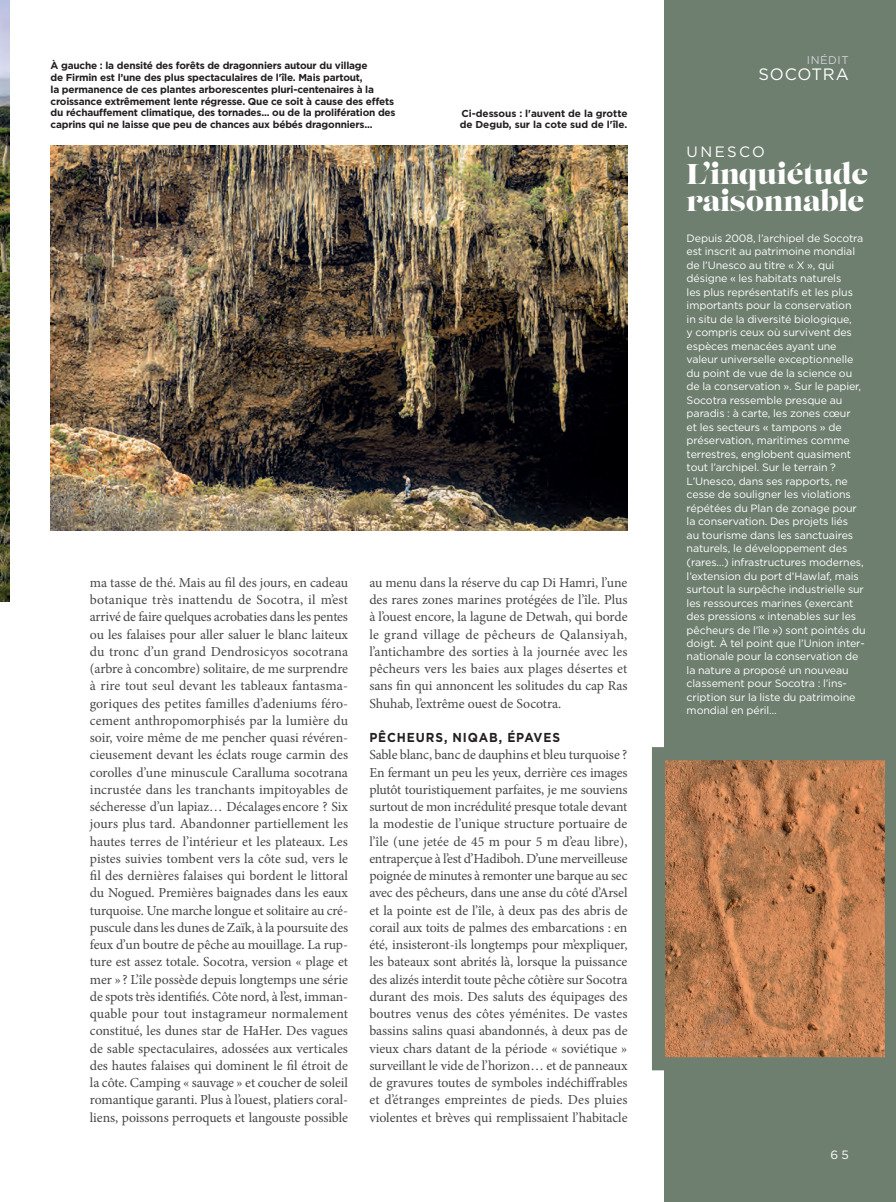
<style>
.page{position:relative;width:896px;height:1202px;background:#fff}
.page>*{position:absolute;margin:0;border:0;box-sizing:border-box;transform-origin:0 0}
.t1{font:28.5px/27px "Lust";letter-spacing:-.01em;color:#fff}
.t2{font:16.5px "Gotham";letter-spacing:.05em;color:#fff}
.t3{font:15px "Gotham";letter-spacing:.16em;color:#fff}
.t4{font:13.8px/17.2px "Minion Pro";letter-spacing:-.005em;color:#454647;text-align:justify}
.t5{font:700 12.9px "Gotham";letter-spacing:.075em;color:#231f20;scale:.93 1}
.t6{font:12px "Gotham";color:#fff}
.t7{font:11.25px "Gotham";letter-spacing:.05em;color:#d1d2d4}
.t8{font:10.65px/13.5px "Gotham";letter-spacing:-.01em;color:#fff}
.t9{font:700 10.05px/11.9px "Gotham";letter-spacing:-.02em;color:#231f20}
</style>
<div class="page">
<div style="left:664px;top:0;width:232px;height:1202px;background:#6e7e6f"></div>
<svg style="left:652px;top:747px;width:233px;height:324px;background:#b17c55"></svg>
<img style="left:0;top:0;width:9px;height:601px">
<img style="left:51px;top:145px;width:576px;height:385px">
<p class="t9" style="left:51px;top:60px;width:347px">À gauche : la densité des forêts de dragonniers autour du village<br>de Firmin est l’une des plus spectaculaires de l'île. Mais partout,<br>la permanence de ces plantes arborescentes pluri-centenaires à la croissance extrêmement lente régresse. Que ce soit à cause des effets du réchauffement climatique, des tornades... ou de la prolifération des caprins qui ne laisse que peu de chances aux bébés dragonniers...</p>
<p class="t9" style="left:460px;top:107px;width:169px">Ci-dessous : l'auvent de la grotte de Degub, sur la cote sud de l'île.</p>
<p class="t4" style="left:90px;top:574px;width:260px">ma tasse de thé. Mais au fil des jours, en cadeau botanique très inattendu de Socotra, il m’est arrivé de faire quelques acrobaties dans les pentes ou les falaises pour aller saluer le blanc laiteux du tronc d’un grand Dendrosicyos socotrana (arbre à concombre) solitaire, de me surprendre à rire tout seul devant les tableaux fantasma&shy;goriques des petites familles d’adeniums féro&shy;cement anthropomorphisés par la lumière du soir, voire même de me pencher quasi révéren&shy;cieusement devant les éclats rouge carmin des corolles d’une minuscule Caralluma socotrana incrustée dans les tranchants impitoyables de sécheresse d’un lapiaz… Décalages encore ? Six jours plus tard. Abandonner partiellement les hautes terres de l’intérieur et les plateaux. Les pistes suivies tombent vers la côte sud, vers le fil des dernières falaises qui bordent le littoral du Nogued. Premières baignades dans les eaux turquoise. Une marche longue et solitaire au cré&shy;puscule dans les dunes de Zaïk, à la poursuite des feux d’un boutre de pêche au mouillage. La rup&shy;ture est assez totale. Socotra, version « plage et mer » ? L’île possède depuis longtemps une série de spots très identifiés. Côte nord, à l’est, imman&shy;quable pour tout instagrameur normalement constitué, les dunes star de HaHer. Des vagues de sable spectaculaires, adossées aux verticales des hautes falaises qui dominent le fil étroit de la côte. Camping « sauvage » et coucher de soleil romantique garanti. Plus à l’ouest, platiers coral&shy;liens, poissons perroquets et langouste possible</p>
<p class="t4" style="left:369px;top:574px;width:260px">au menu dans la réserve du cap Di Hamri, l’une des rares zones marines protégées de l’île. Plus à l’ouest encore, la lagune de Detwah, qui borde le grand village de pêcheurs de Qalansiyah, l’antichambre des sorties à la journée avec les pêcheurs vers les baies aux plages désertes et sans fin qui annoncent les solitudes du cap Ras Shuhab, l’extrême ouest de Socotra.</p>
<p class="t5" style="left:369px;top:729px;width:207px">PÊCHEURS, NIQAB, ÉPAVES</p>
<p class="t4" style="left:369px;top:746px;width:260px">Sable blanc, banc de dauphins et bleu turquoise ?<br>En fermant un peu les yeux, derrière ces images plutôt touristiquement parfaites, je me souviens surtout de mon incrédulité presque totale devant la modestie de l’unique structure portuaire de l’île (une jetée de 45 m pour 5 m d’eau libre), entraperçue à l’est d’Hadiboh. D’une merveilleuse poignée de minutes à remonter une barque au sec avec des pêcheurs, dans une anse du côté d’Arsel et la pointe est de l’île, à deux pas des abris de corail aux toits de palmes des embarcations : en été, insisteront-ils longtemps pour m’expliquer, les bateaux sont abrités là, lorsque la puissance des alizés interdit toute pêche côtière sur Socotra durant des mois. Des saluts des équipages des boutres venus des côtes yéménites. De vastes bassins salins quasi abandonnés, à deux pas de vieux chars datant de la période « soviétique » surveillant le vide de l’horizon… et de panneaux de gravures toutes de symboles indéchiffrables et d’étranges empreintes de pieds. Des pluies violentes et brèves qui remplissaient l’habitacle</p>
<p class="t7" style="left:807px;top:52px;width:43px">INÉDIT</p>
<p class="t2" style="left:758px;top:64px;width:92px">SOCOTRA</p>
<p class="t3" style="left:687px;top:142px;width:80px">UNESCO</p>
<h1 class="t1" style="left:687px;top:162px;width:183px">L’inquiétude raisonnable</h1>
<p class="t8" style="left:687px;top:231px;width:180px">Depuis 2008, l’archipel de Socotra est inscrit au patrimoine mondial de l’Unesco au titre « X », qui désigne « les habitats naturels<br>les plus représentatifs et les plus importants pour la conservation<br>in situ de la diversité biologique,<br>y compris ceux où survivent des espèces menacées ayant une valeur universelle exceptionnelle du point de vue de la science ou de la conservation ». Sur le papier,<br>Socotra ressemble presque au paradis : à carte, les zones cœur<br>et les secteurs « tampons » de préservation, maritimes comme terrestres, englobent quasiment tout l’archipel. Sur le terrain ?<br>L’Unesco, dans ses rapports, ne cesse de souligner les violations répétées du Plan de zonage pour la conservation. Des projets liés<br>au tourisme dans les sanctuaires naturels, le développement des (rares…) infrastructures modernes, l’extension du port d’Hawlaf, mais surtout la surpêche industrielle sur les ressources marines (exercant des pressions « intenables sur les pêcheurs de l’île ») sont pointés du doigt. À tel point que l’Union inter&shy;nationale pour la conservation de la nature a proposé un nouveau classement pour Socotra : l’ins&shy;cription sur la liste du patrimoine mondial en péril…</p>
<p class="t6" style="left:831px;top:1147px;width:20px">65</p>
</div>
